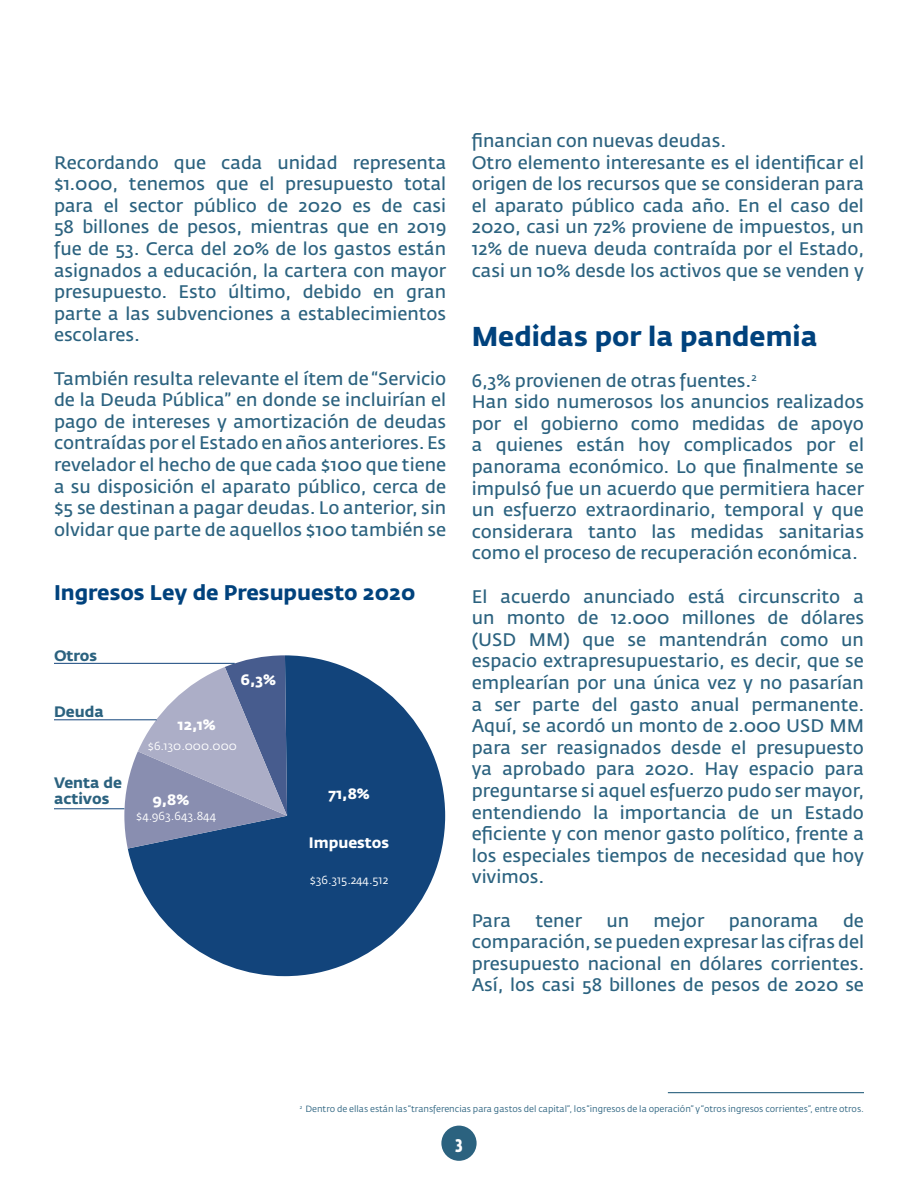
<style>
.page{position:relative;width:918px;height:1188px;background:#fff}
.page>*{position:absolute;margin:0;border:0;box-sizing:border-box;transform-origin:0 0}
.t1{font:700 27px "Fedra Sans Std";color:#00427d}
.t2{font:700 21px "Fedra Sans Std";color:#00427d}
.texto{font:18px/21.6px "Fedra Sans Std";color:#2b627f;text-align:justify}
.t3{font:700 18px "Fedra Sans Cond Std";color:#fff}
.t4{font:700 15px "Fedra Sans Std";color:#fff}
.t5{font:700 15px/16.5px "Fedra Sans Std";color:#2b627f}
.t6{font:11.7px "Fedra Sans Std";color:#fff}
.t7{font:9px "Fedra Sans Std";color:#2b627f}
</style>
<div class="page">
<div style="left:441px;top:1126px;width:36px;height:35px;background:#2b627f;border-radius:50%"></div>
<svg style="left:128px;top:655px;width:317px;height:321px;fill:#12447b"></svg>
<svg style="left:124px;top:655px;width:163px;height:194px"></svg>
<hr style="left:54px;top:663px;width:181px;height:1px;background:#12447b">
<hr style="left:54px;top:719px;width:103px;height:1px;background:#12447b">
<hr style="left:54px;top:808px;width:70px;height:1px;background:#12447b">
<hr style="left:668px;top:1092px;width:196px;height:1px;background:#2b627f">
<p class="texto" style="left:54px;top:151px;width:394px">Recordando que cada unidad representa $1.000, tenemos que el presupuesto total para el sector público de 2020 es de casi 58 billones de pesos, mientras que en 2019 fue de 53. Cerca del 20% de los gastos están asignados a educación, la cartera con mayor presupuesto. Esto último, debido en gran parte a las subvenciones a establecimientos escolares.</p>
<p class="texto" style="left:54px;top:367px;width:394px">También resulta relevante el ítem de “Servicio de la Deuda Pública” en donde se incluirían el pago de intereses y amortización de deudas contraídas por el Estado en años anteriores. Es revelador el hecho de que cada $100 que tiene a su disposición el aparato público, cerca de $5 se destinan a pagar deudas. Lo anterior, sin olvidar que parte de aquellos $100 también se</p>
<p class="t2" style="left:54px;top:579px;width:363px">Ingresos Ley de Presupuesto 2020</p>
<p class="t5" style="left:54px;top:648px;width:45px">Otros</p>
<p class="t5" style="left:54px;top:703px;width:51px">Deuda</p>
<p class="t5" style="left:54px;top:774px;width:69px">Venta de activos</p>
<p class="t4" style="left:241px;top:670px;width:37px">6,3%</p>
<p class="t4" style="left:178px;top:715px;width:40px">12,1%</p>
<p class="t6" style="left:148px;top:739px;width:91px">$6.130.000.000</p>
<p class="t4" style="left:152px;top:791px;width:38px">9,8%</p>
<p class="t6" style="left:136px;top:809px;width:82px">$4.963.643.844</p>
<p class="t4" style="left:328px;top:785px;width:43px">71,8%</p>
<p class="t4" style="left:309px;top:833px;width:82px">Impuestos</p>
<p class="t6" style="left:310px;top:872px;width:80px">$36.315.244.512</p>
<p class="texto" style="left:472px;top:130px;width:256px">financian con nuevas deudas.</p>
<p class="texto" style="left:472px;top:151px;width:394px">Otro elemento interesante es el identificar el origen de los recursos que se consideran para el aparato público cada año. En el caso del 2020, casi un 72% proviene de impuestos, un 12% de nueva deuda contraída por el Estado, casi un 10% desde los activos que se venden y</p>
<p class="t1" style="left:472px;top:320px;width:347px">Medidas por la pandemia</p>
<p class="texto" style="left:472px;top:370px;width:287px">6,3% provienen de otras fuentes.<sup>2</sup></p>
<p class="texto" style="left:472px;top:391px;width:394px">Han sido numerosos los anuncios realizados por el gobierno como medidas de apoyo a quienes están hoy complicados por el panorama económico. Lo que finalmente se impulsó fue un acuerdo que permitiera hacer un esfuerzo extraordinario, temporal y que considerara tanto las medidas sanitarias como el proceso de recuperación económica.</p>
<p class="texto" style="left:472px;top:586px;width:394px">El acuerdo anunciado está circunscrito a un monto de 12.000 millones de dólares (USD MM) que se mantendrán como un espacio extrapresupuestario, es decir, que se emplearían por una única vez y no pasarían a ser parte del gasto anual permanente.<br>Aquí, se acordó un monto de 2.000 USD MM para ser reasignados desde el presupuesto ya aprobado para 2020. Hay espacio para preguntarse si aquel esfuerzo pudo ser mayor, entendiendo la importancia de un Estado eficiente y con menor gasto político, frente a los especiales tiempos de necesidad que hoy vivimos.</p>
<p class="texto" style="left:472px;top:910px;width:41px">Para</p>
<p class="texto" style="left:535px;top:910px;width:48px">tener</p>
<p class="texto" style="left:606px;top:910px;width:24px">un</p>
<p class="texto" style="left:654px;top:910px;width:52px">mejor</p>
<p class="texto" style="left:729px;top:910px;width:91px">panorama</p>
<p class="texto" style="left:472px;top:910px;width:394px;text-indent:371px">de comparación, se pueden expresar las cifras del presupuesto nacional en dólares corrientes.<br>Así, los casi 58 billones de pesos de 2020 se</p>
<p class="t7" style="left:300px;top:1103px;width:566px"><sup>2</sup> Dentro de ellas están las “transferencias para gastos del capital”, los “ingresos de la operación” y “otros ingresos corrientes”, entre otros.</p>
<p class="t3" style="left:455px;top:1131px;width:9px">3</p>
</div>
